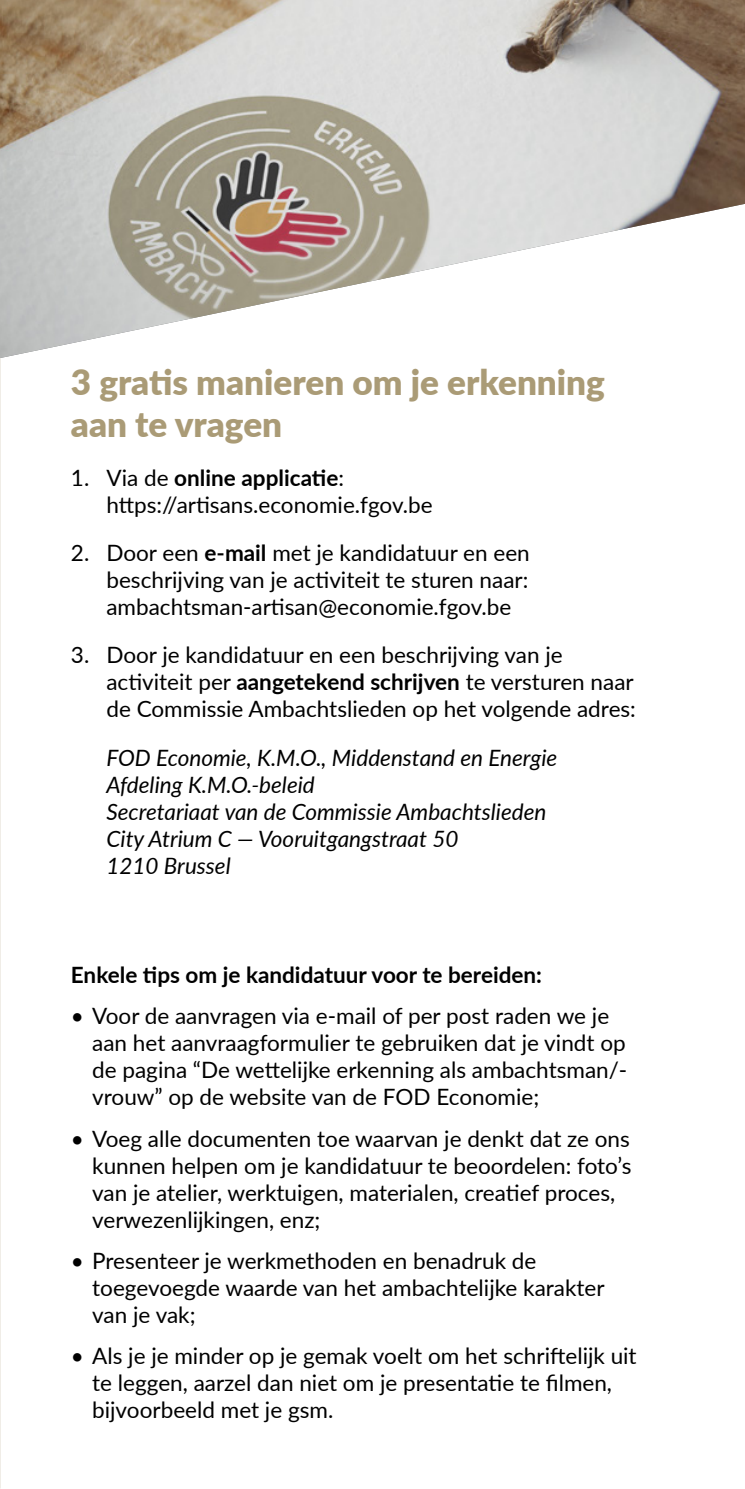
<style>
.page{position:relative;width:745px;height:1489px;background:#fff}
.page>*{position:absolute;margin:0;border:0;box-sizing:border-box;transform-origin:0 0}
.t1{font:900 35px/42px "Lato";color:#aa9b76}
.t2{font:22.5px/27px "Lato";color:#000}
.t3{font:italic 22.5px "Lato";color:#000}
.t4{font:700 22.5px "Lato";color:#000}
.s1{font-weight:700}
</style>
<div class="page">
<img style="left:0;top:0;width:744px;height:358px">
<p class="t1" style="left:71px;top:360px;width:535px">3 gratis manieren om je erkenning aan te vragen</p>
<p class="t2" style="left:106px;top:463px;width:327px;text-indent:-35px">1. Via de <span class="s1">online applicatie</span>: https://artisans.economie.fgov.be</p>
<p class="t2" style="left:106px;top:538px;width:424px;text-align:justify;text-indent:-35px">2. Door een <span class="s1">e-mail</span> met je kandidatuur en een beschrijving van je activiteit te sturen naar: ambachtsman-artisan@economie.fgov.be</p>
<p class="t2" style="left:106px;top:640px;width:530px;text-indent:-35px">3. Door je kandidatuur en een beschrijving van je activiteit per <span class="s1">aangetekend schrijven</span> te versturen naar de Commissie Ambachtslieden op het volgende adres:</p>
<p class="t3" style="left:106px;top:741px;width:452px">FOD Economie, K.M.O., Middenstand en Energie</p>
<p class="t3" style="left:106px;top:768px;width:210px">Afdeling K.M.O.-beleid</p>
<p class="t3" style="left:106px;top:795px;width:441px">Secretariaat van de Commissie Ambachtslieden</p>
<p class="t3" style="left:106px;top:822px;width:353px">City Atrium C — Vooruitgangstraat 50</p>
<p class="t3" style="left:106px;top:849px;width:126px">1210 Brussel</p>
<p class="t4" style="left:71px;top:958px;width:472px">Enkele tips om je kandidatuur voor te bereiden:</p>
<p class="t2" style="left:92px;top:1001px;width:536px;text-indent:-21px">• Voor de aanvragen via e-mail of per post raden we je aan het aanvraagformulier te gebruiken dat je vindt op de pagina “De wettelijke erkenning als ambachtsman/- vrouw” op de website van de FOD Economie;</p>
<p class="t2" style="left:92px;top:1123px;width:540px;text-indent:-21px">• Voeg alle documenten toe waarvan je denkt dat ze ons kunnen helpen om je kandidatuur te beoordelen: foto’s van je atelier, werktuigen, materialen, creatief proces, verwezenlijkingen, enz;</p>
<p class="t2" style="left:92px;top:1246px;width:513px;text-indent:-21px">• Presenteer je werkmethoden en benadruk de toegevoegde waarde van het ambachtelijke karakter van je vak;</p>
<p class="t2" style="left:92px;top:1341px;width:545px;text-indent:-21px">• Als je je minder op je gemak voelt om het schriftelijk uit te leggen, aarzel dan niet om je presentatie te filmen, bijvoorbeeld met je gsm.</p>
</div>
